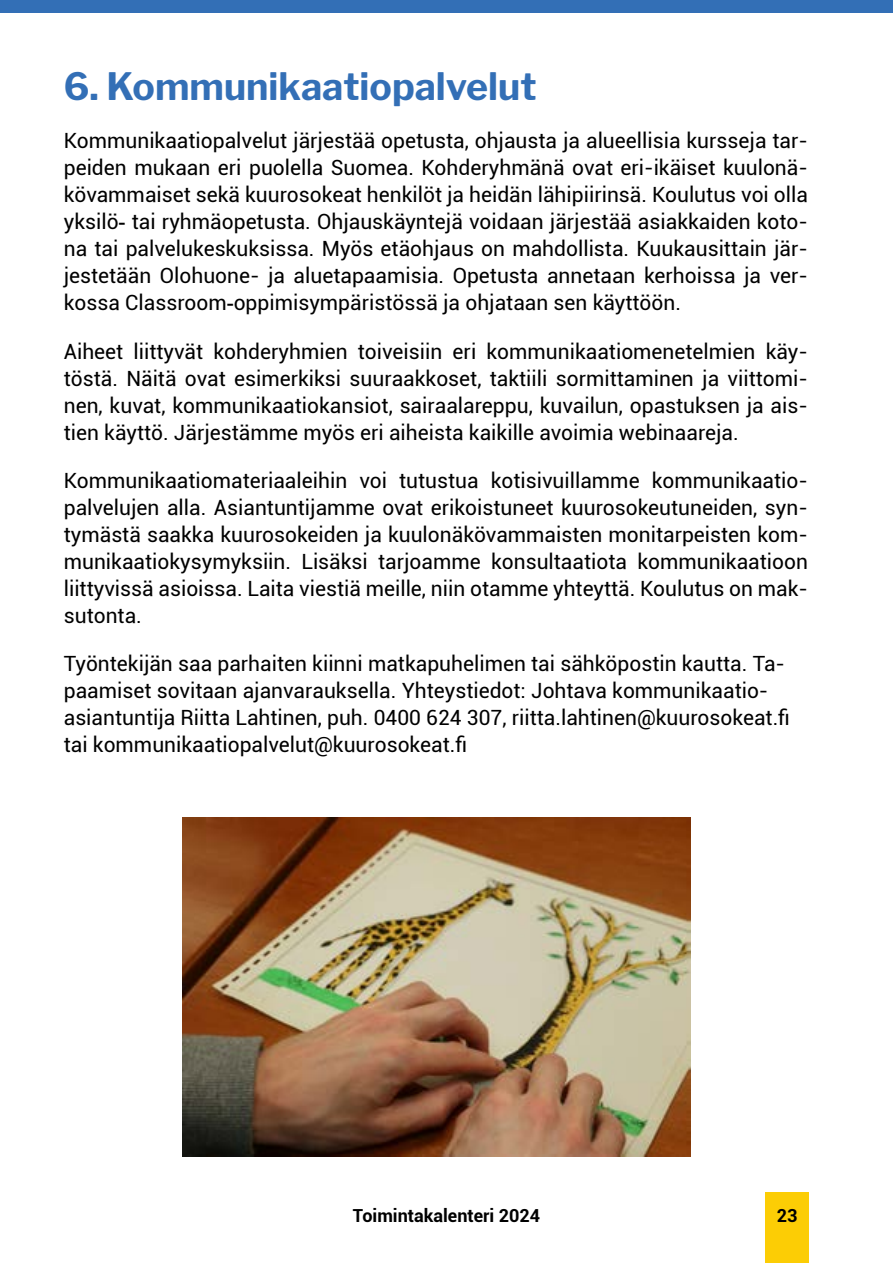
<style>
.page{position:relative;width:893px;height:1263px;background:#fff}
.page>*{position:absolute;margin:0;border:0;box-sizing:border-box;transform-origin:0 0}
.t1{font:700 37.5px "Libre Franklin";color:#336fb6}
.t2{font:21px/27px "Roboto";color:#000;text-align:justify}
.t3{font:700 18px "Roboto";color:#000}
.s1{font-family:"Arial"}
</style>
<div class="page">
<div style="left:765px;top:1192px;width:44px;height:71px;background:#fccd05"></div>
<div style="left:0;top:0;width:893px;height:13px;background:#336fb6"></div>
<img style="left:182px;top:818px;width:508px;height:339px">
<h1 class="t1" style="left:64px;top:64px;width:474px">6. Kommunikaatiopalvelut</h1>
<p class="t2" style="left:64px;top:127px;width:746px">Kommunikaatiopalvelut järjestää opetusta, ohjausta ja alueellisia kursseja tar&shy;peiden mukaan eri puolella Suomea. Kohderyhmänä ovat eri-ikäiset kuulonä&shy;kövammaiset sekä kuurosokeat henkilöt ja heidän lähipiirinsä. Koulutus voi olla yksilö<span class="s1">-</span> tai ryhmäopetusta. Ohjauskäyntejä voidaan järjestää asiakkaiden koto&shy;na tai palvelukeskuksissa. Myös etäohjaus on mahdollista. Kuukausittain jär&shy;jestetään Olohuone- ja aluetapaamisia. Opetusta annetaan kerhoissa ja ver&shy;kossa Classroom<span class="s1">-</span>oppimisympäristössä ja ohjataan sen käyttöön.</p>
<p class="t2" style="left:64px;top:337px;width:746px">Aiheet liittyvät kohderyhmien toiveisiin eri kommunikaatiomenetelmien käy&shy;töstä. Näitä ovat esimerkiksi suuraakkoset, taktiili sormittaminen ja viittomi&shy;nen, kuvat, kommunikaatiokansiot, sairaalareppu, kuvailun, opastuksen ja ais&shy;tien käyttö. Järjestämme myös eri aiheista kaikille avoimia webinaareja.</p>
<p class="t2" style="left:64px;top:466px;width:746px">Kommunikaatiomateriaaleihin voi tutustua kotisivuillamme kommunikaatio&shy;palvelujen alla. Asiantuntijamme ovat erikoistuneet kuurosokeutuneiden, syn&shy;tymästä saakka kuurosokeiden ja kuulonäkövammaisten monitarpeisten kom&shy;munikaatiokysymyksiin. Lisäksi tarjoamme konsultaatiota kommunikaatioon liittyvissä asioissa. Laita viestiä meille, niin otamme yhteyttä. Koulutus on mak&shy;sutonta.</p>
<p class="t2" style="left:64px;top:649px;width:728px;text-align:left">Työntekijän saa parhaiten kiinni matkapuhelimen tai sähköpostin kautta. Ta&shy;paamiset sovitaan ajanvarauksella. Yhteystiedot: Johtava kommunikaatio&shy;asiantuntija Riitta Lahtinen, puh. 0400 624 307, riitta.lahtinen@kuurosokeat.fi tai kommunikaatiopalvelut@kuurosokeat.fi</p>
<p class="t3" style="left:353px;top:1203px;width:189px">Toimintakalenteri 2024</p>
<p class="t3" style="left:777px;top:1203px;width:22px">23</p>
</div>
